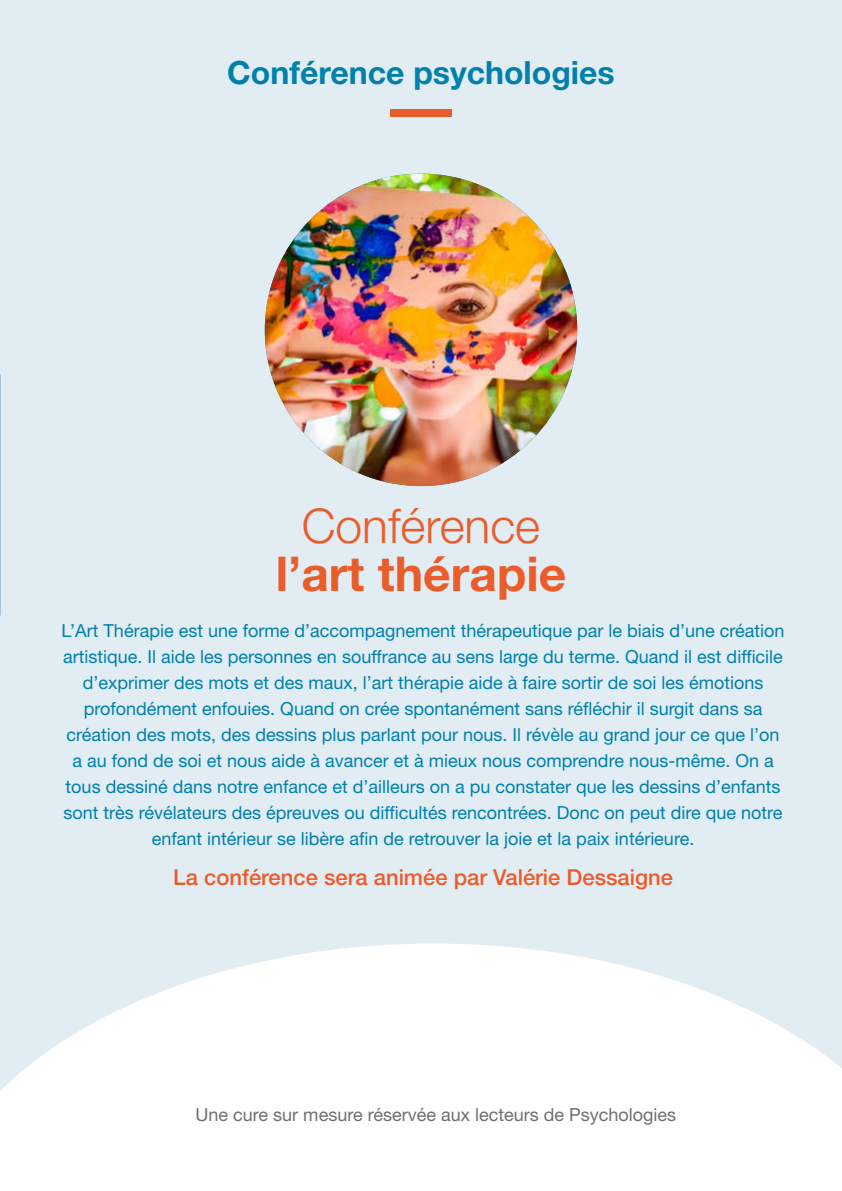
<style>
.page{position:relative;width:842px;height:1191px;background:#e1ecf3}
.page>*{position:absolute;margin:0;border:0;box-sizing:border-box;transform-origin:0 0}
.t1{font:700 48px "Helvetica Neue LT Std";color:#eb5c2b}
.t2{font:300 48px "Helvetica Neue LT Std";color:#eb5c2b}
.t3{font:700 32px "Helvetica Neue LT Std";color:#0080ab}
.t4{font:500 22px "Helvetica Neue LT Std";color:#eb5c2b}
.t5{font:18px/26px "Helvetica Neue LT Std";color:#0080ab;text-align:center}
.t6{font:18px "Helvetica Neue LT Std";color:#706f6f}
</style>
<div class="page">
<svg style="left:0;top:943px;width:842px;height:248px;fill:#fff"></svg>
<img style="left:0;top:374px;width:1px;height:241px">
<img style="left:265px;top:174px;width:312px;height:312px;border-radius:156px">
<div style="left:390px;top:109px;width:62px;height:8px;background:#eb5c2b"></div>
<h2 class="t3" style="left:227px;top:52px;width:389px">Conférence psychologies</h2>
<h1 class="t2" style="left:302px;top:497px;width:240px">Conférence</h1>
<h1 class="t1" style="left:276px;top:544px;width:292px">l’art thérapie</h1>
<p class="t5" style="left:62px;top:617px;width:724px">L’Art Thérapie est une forme d’accompagnement thérapeutique par le biais d’une création artistique. Il aide les personnes en souffrance au sens large du terme. Quand il est difficile d’exprimer des mots et des maux, l’art thérapie aide à faire sortir de soi les émotions profondément enfouies. Quand on crée spontanément sans réfléchir il surgit dans sa création des mots, des dessins plus parlant pour nous. Il révèle au grand jour ce que l’on a au fond de soi et nous aide à avancer et à mieux nous comprendre nous-même. On a tous dessiné dans notre enfance et d’ailleurs on a pu constater que les dessins d’enfants sont très révélateurs des épreuves ou difficultés rencontrées. Donc on peut dire que notre enfant intérieur se libère afin de retrouver la joie et la paix intérieure.</p>
<p class="t4" style="left:173px;top:864px;width:501px">La conférence sera animée par Valérie Dessaigne</p>
<p class="t6" style="left:196px;top:1103px;width:482px">Une cure sur mesure réservée aux lecteurs de Psychologies</p>
</div>
